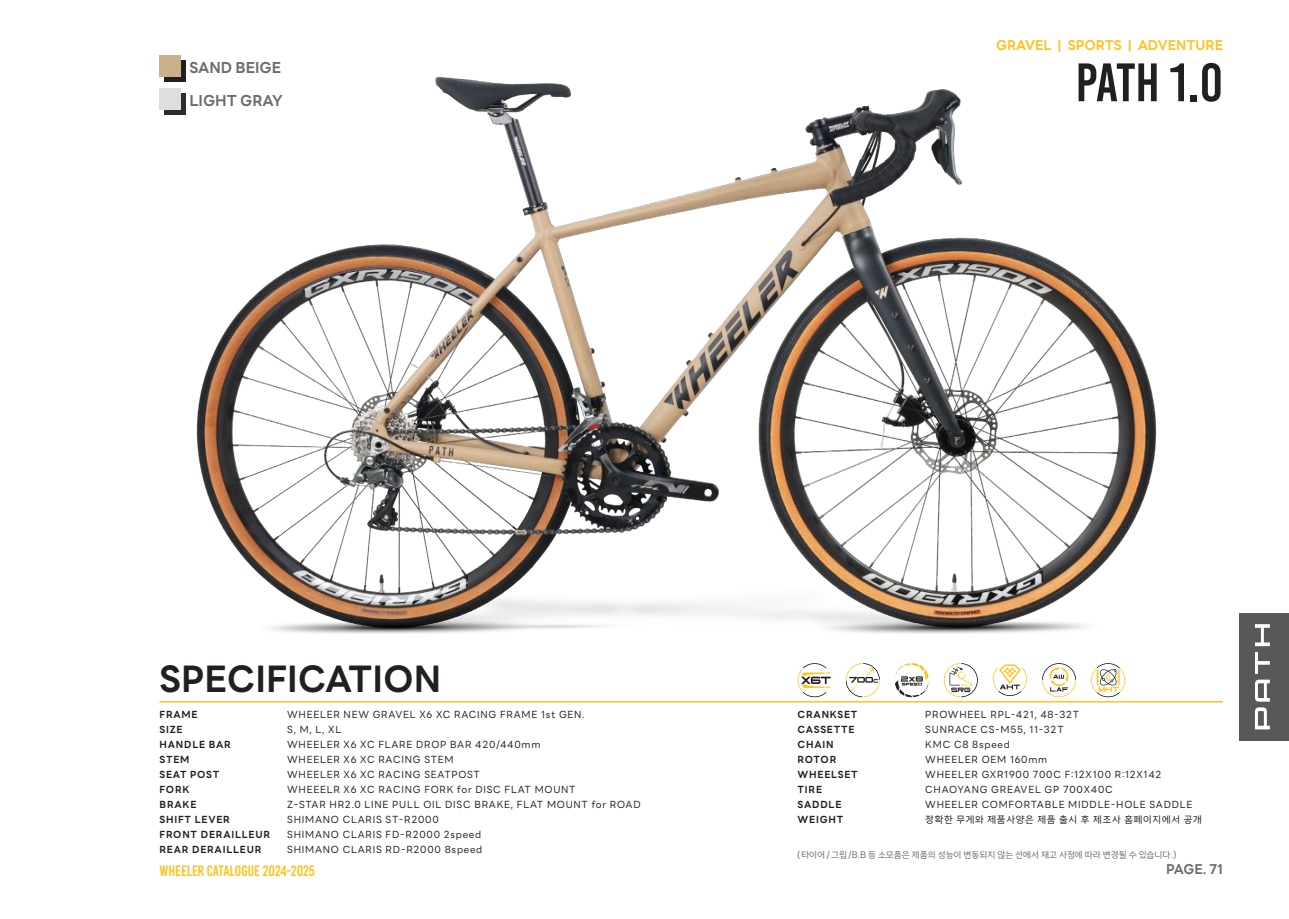
<style>
.page{position:relative;width:1289px;height:919px;background:#fff}
.page>*{position:absolute;margin:0;border:0;box-sizing:border-box;transform-origin:0 0}
.t1{font:54px "Bebas Kai";color:#231f20}
.t2{font:700 36px "LINE Seed Sans KR";color:#231f20}
.t3{font:15px "Bebas Kai";color:#fec221}
.t4{font:700 15px "LINE Seed Sans KR";color:#6c6d70}
.t5{font:700 13.5px "LINE Seed Sans KR";color:#fec221}
.t6{font:700 13.5px "LINE Seed Sans KR";letter-spacing:-.02em;color:#6c6d70}
.t7{font:9.75px "LINE Seed Sans KR";letter-spacing:.08em;color:#231f20}
.t8{font:700 9.75px "LINE Seed Sans KR";letter-spacing:.08em;color:#231f20}
.t9{font:9px "LINE Seed Sans KR";color:#6c6d70}
</style>
<div class="page">
<img style="left:159px;top:60px;width:998px;height:574px">
<hr style="left:159px;top:701px;width:1063px;height:1px;background:#fec221">
<div style="left:165px;top:61px;width:21px;height:21px;background:#231f20"></div>
<div style="left:159px;top:55px;width:22px;height:22px;background:#cdaf8a"></div>
<div style="left:165px;top:93px;width:21px;height:22px;background:#2b2d31"></div>
<div style="left:159px;top:88px;width:22px;height:21px;background:#dddee0"></div>
<svg style="left:797px;top:663px;width:33px;height:35px"></svg>
<svg style="left:1042px;top:663px;width:34px;height:34px"></svg>
<svg style="left:993px;top:664px;width:34px;height:32px"></svg>
<svg style="left:845px;top:663px;width:34px;height:34px"></svg>
<svg style="left:943px;top:663px;width:34px;height:34px"></svg>
<svg style="left:895px;top:663px;width:33px;height:34px"></svg>
<svg style="left:1091px;top:663px;width:35px;height:35px"></svg>
<div style="left:1238px;top:613px;width:50px;height:127px;background:#57585a"></div>
<svg style="left:1255px;top:707px;width:14px;height:22px"></svg>
<svg style="left:1255px;top:624px;width:14px;height:77px"></svg>
<p class="t4" style="left:189px;top:60px;width:93px">SAND BEIGE</p>
<p class="t4" style="left:189px;top:93px;width:95px">LIGHT GRAY</p>
<p class="t5" style="left:996px;top:38px;width:228px">GRAVEL | SPORTS | ADVENTURE</p>
<p class="t1" style="left:1075px;top:53px;width:149px">PATH 1.0</p>
<p class="t2" style="left:159px;top:661px;width:283px">SPECIFICATION</p>
<p class="t8" style="left:159px;top:709px;width:40px">FRAME</p>
<p class="t8" style="left:159px;top:724px;width:25px">SIZE</p>
<p class="t8" style="left:159px;top:739px;width:73px">HANDLE BAR</p>
<p class="t8" style="left:159px;top:754px;width:31px">STEM</p>
<p class="t8" style="left:159px;top:769px;width:61px">SEAT POST</p>
<p class="t8" style="left:159px;top:784px;width:31px">FORK</p>
<p class="t8" style="left:159px;top:799px;width:38px">BRAKE</p>
<p class="t8" style="left:159px;top:814px;width:72px">SHIFT LEVER</p>
<p class="t8" style="left:159px;top:829px;width:112px">FRONT DERAILLEUR</p>
<p class="t8" style="left:159px;top:844px;width:103px">REAR DERAILLEUR</p>
<p class="t7" style="left:287px;top:709px;width:299px">WHEELER NEW GRAVEL X6 XC RACING FRAME 1st GEN.</p>
<p class="t7" style="left:287px;top:724px;width:56px">S, M, L, XL</p>
<p class="t7" style="left:287px;top:739px;width:255px">WHEELER X6 XC FLARE DROP BAR 420/440mm</p>
<p class="t7" style="left:287px;top:754px;width:168px">WHEELER X6 XC RACING STEM</p>
<p class="t7" style="left:287px;top:769px;width:194px">WHEELER X6 XC RACING SEATPOST</p>
<p class="t7" style="left:287px;top:784px;width:290px">WHEEELR X6 XC RACING FORK for DISC FLAT MOUNT</p>
<p class="t7" style="left:287px;top:799px;width:355px">Z-STAR HR2.0 LINE PULL OIL DISC BRAKE, FLAT MOUNT for ROAD</p>
<p class="t7" style="left:287px;top:814px;width:153px">SHIMANO CLARIS ST-R2000</p>
<p class="t7" style="left:287px;top:829px;width:195px">SHIMANO CLARIS FD-R2000 2speed</p>
<p class="t7" style="left:287px;top:844px;width:197px">SHIMANO CLARIS RD-R2000 8speed</p>
<p class="t8" style="left:797px;top:709px;width:61px">CRANKSET</p>
<p class="t8" style="left:797px;top:724px;width:58px">CASSETTE</p>
<p class="t8" style="left:797px;top:739px;width:38px">CHAIN</p>
<p class="t8" style="left:797px;top:754px;width:40px">ROTOR</p>
<p class="t8" style="left:797px;top:769px;width:62px">WHEELSET</p>
<p class="t8" style="left:797px;top:784px;width:26px">TIRE</p>
<p class="t8" style="left:797px;top:799px;width:45px">SADDLE</p>
<p class="t8" style="left:797px;top:814px;width:47px">WEIGHT</p>
<p class="t7" style="left:925px;top:709px;width:155px">PROWHEEL RPL-421, 48-32T</p>
<p class="t7" style="left:925px;top:724px;width:140px">SUNRACE CS-M55, 11-32T</p>
<p class="t7" style="left:925px;top:739px;width:86px">KMC C8 8speed</p>
<p class="t7" style="left:925px;top:754px;width:123px">WHEELER OEM 160mm</p>
<p class="t7" style="left:925px;top:769px;width:238px">WHEELER GXR1900 700C F:12X100 R:12X142</p>
<p class="t7" style="left:925px;top:784px;width:189px">CHAOYANG GREAVEL GP 700X40C</p>
<p class="t7" style="left:925px;top:799px;width:268px">WHEELER COMFORTABLE MIDDLE-HOLE SADDLE</p>
<p class="t7" style="left:925px;top:814px;width:278px">정확한 무게와 제품사양은 제품 출시 후 제조사 홈페이지에서 공개</p>
<p class="t9" style="left:797px;top:850px;width:380px">( 타이어 / 그립 /B.B 등 소모품은 제품의 성능이 변동되지 않는 선에서 재고 사정에 따라 변경될 수 있습니다 .)</p>
<p class="t3" style="left:159px;top:863px;width:157px">WHEELER CATALOGUE 2024-2025</p>
<p class="t6" style="left:1166px;top:863px;width:58px">PAGE. 71</p>
</div>
